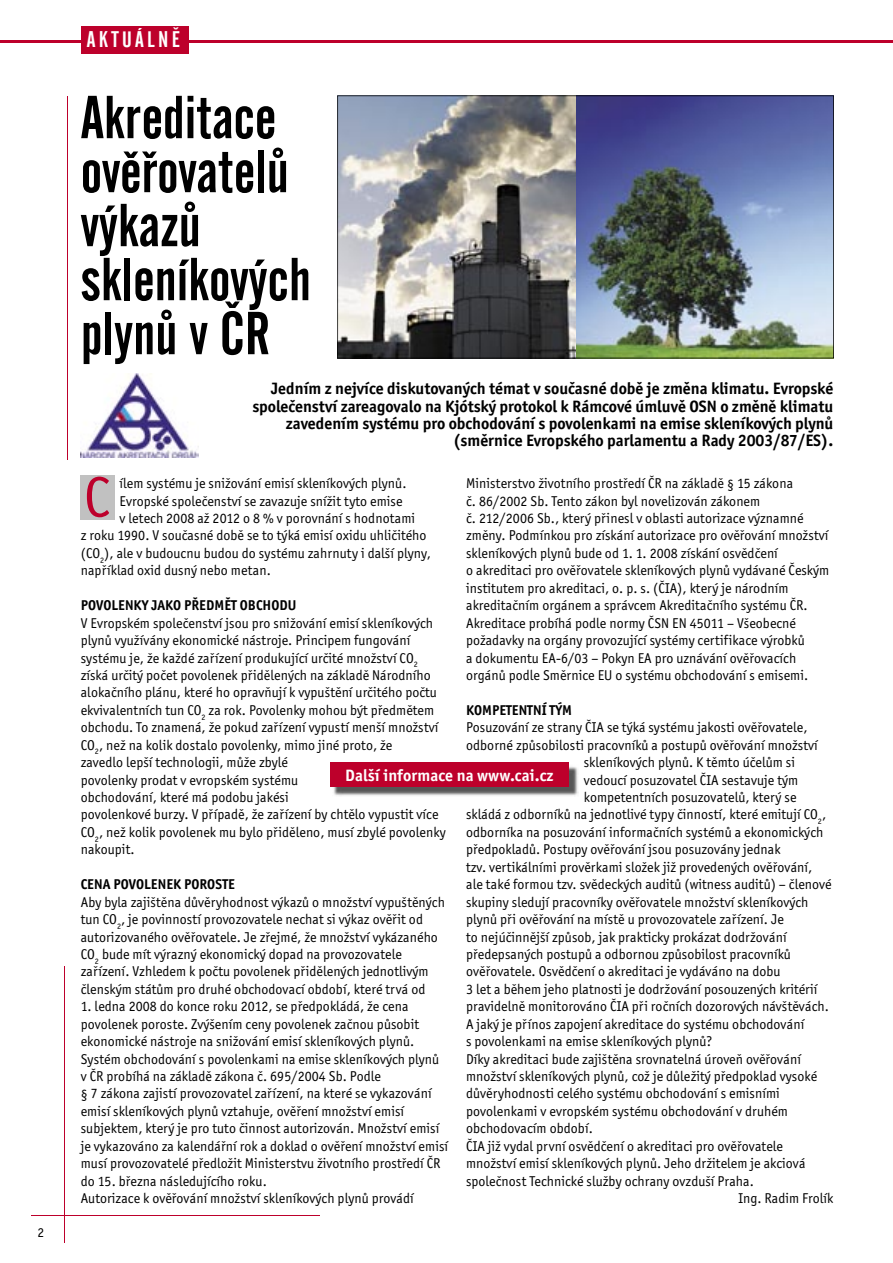
<style>
.page{position:relative;width:893px;height:1263px;background:#fff}
.page>*{position:absolute;margin:0;border:0;box-sizing:border-box;transform-origin:0 0}
.t1{font:60px/54px "Alternate Gothic No 2 BT";color:#000}
.t2{font:57px "Officina San Itc TCE";color:#bd002b}
.t3{font:22.5px "Alternate Gothic No 2 BT";letter-spacing:.15em;color:#fff}
.t4{font:700 16.5px/17.2px "Officina San Itc TCE";color:#000;text-align:right}
.t5{font:700 16.5px "Officina San Itc TCE";letter-spacing:.005em;color:#fff}
.t6{font:14.25px/17.4px "Officina San Itc TCE";letter-spacing:.005em;color:#000}
.t7{font:700 14.25px "Officina San Itc TCE";letter-spacing:.005em;color:#000}
.t8{font:13.5px "Officina San Itc TCE";color:#000}
</style>
<div class="page">
<hr style="left:0;top:40px;width:893px;height:3px;background:#bd002b">
<div style="left:81px;top:26px;width:107px;height:28px;background:#bd002b"></div>
<div style="left:81px;top:475px;width:34px;height:45px;background:#c1c1c1"></div>
<img style="left:333px;top:766px;width:246px;height:30px">
<div style="left:330px;top:762px;width:239px;height:24px;background:#bd002b"></div>
<img style="left:81px;top:374px;width:118px;height:83px">
<img style="left:337px;top:95px;width:497px;height:263px">
<hr style="left:67px;top:96px;width:1px;height:363px;background:#bd002b">
<hr style="left:64px;top:966px;width:1px;height:276px;background:#bd002b">
<hr style="left:32px;top:1215px;width:288px;height:1px;background:#bd002b">
<p class="t8" style="left:37px;top:1224px;width:8px">2</p>
<h3 class="t3" style="left:87px;top:27px;width:95px">AKTUÁLNĚ</h3>
<h1 class="t1" style="left:81px;top:91px;width:232px">Akreditace ověřovatelů výkazů skleníkových plynů v ČR</h1>
<p class="t4" style="left:252px;top:380px;width:582px">Jedním z nejvíce diskutovaných témat v současné době je změna klimatu. Evropské společenství zareagovalo na Kjótský protokol k Rámcové úmluvě OSN o změně klimatu zavedením systému pro obchodování s povolenkami na emise skleníkových plynů (směrnice Evropského parlamentu a Rady 2003/87/ES).</p>
<p class="t6" style="left:466px;top:475px;width:365px">Ministerstvo životního prostředí ČR na základě § 15 zákona<br>č. 86/2002 Sb. Tento zákon byl novelizován zákonem<br>č. 212/2006 Sb., který přinesl v oblasti autorizace významné změny. Podmínkou pro získání autorizace pro ověřování množství skleníkových plynů bude od 1. 1. 2008 získání osvědčení<br>o akreditaci pro ověřovatele skleníkových plynů vydávané Českým institutem pro akreditaci, o. p. s. (ČIA), který je národním akreditačním orgánem a správcem Akreditačního systému ČR.<br>Akreditace probíhá podle normy ČSN EN 45011 – Všeobecné požadavky na orgány provozující systémy certifikace výrobků<br>a dokumentu EA-6/03 – Pokyn EA pro uznávání ověřovacích orgánů podle Směrnice EU o systému obchodování s emisemi.</p>
<p class="t7" style="left:466px;top:701px;width:107px">KOMPETENTNÍ TÝM</p>
<p class="t6" style="left:466px;top:719px;width:343px">Posuzování ze strany ČIA se týká systému jakosti ověřovatele,</p>
<p class="t6" style="left:466px;top:736px;width:353px">odborné způsobilosti pracovníků a postupů ověřování množství</p>
<p class="t6" style="left:584px;top:754px;width:213px">skleníkových plynů. K těmto účelům si</p>
<p class="t6" style="left:584px;top:771px;width:216px">vedoucí posuzovatel ČIA sestavuje tým</p>
<p class="t6" style="left:584px;top:789px;width:214px">kompetentních posuzovatelů, který se</p>
<p class="t6" style="left:466px;top:806px;width:362px">skládá z odborníků na jednotlivé typy činností, které emitují CO<sub>2</sub>,</p>
<p class="t6" style="left:466px;top:823px;width:359px">odborníka na posuzování informačních systémů a ekonomických</p>
<p class="t6" style="left:466px;top:841px;width:316px">předpokladů. Postupy ověřování jsou posuzovány jednak</p>
<p class="t6" style="left:466px;top:858px;width:348px">tzv. vertikálními prověrkami složek již provedených ověřování,</p>
<p class="t6" style="left:466px;top:876px;width:367px">ale také formou tzv. svědeckých auditů (witness auditů) – členové</p>
<p class="t6" style="left:466px;top:893px;width:344px">skupiny sledují pracovníky ověřovatele množství skleníkových</p>
<p class="t6" style="left:466px;top:911px;width:319px">plynů při ověřování na místě u provozovatele zařízení. Je</p>
<p class="t6" style="left:466px;top:928px;width:322px">to nejúčinnější způsob, jak prakticky prokázat dodržování</p>
<p class="t6" style="left:466px;top:945px;width:326px">předepsaných postupů a odbornou způsobilost pracovníků</p>
<p class="t6" style="left:466px;top:963px;width:316px">ověřovatele. Osvědčení o akreditaci je vydáváno na dobu</p>
<p class="t6" style="left:466px;top:980px;width:353px">3 let a během jeho platnosti je dodržování posouzených kritérií</p>
<p class="t6" style="left:466px;top:998px;width:364px">pravidelně monitorováno ČIA při ročních dozorových návštěvách.</p>
<p class="t6" style="left:466px;top:1015px;width:340px">A jaký je přínos zapojení akreditace do systému obchodování</p>
<p class="t6" style="left:466px;top:1033px;width:248px">s povolenkami na emise skleníkových plynů?</p>
<p class="t6" style="left:466px;top:1050px;width:336px">Díky akreditaci bude zajištěna srovnatelná úroveň ověřování</p>
<p class="t6" style="left:466px;top:1067px;width:353px">množství skleníkových plynů, což je důležitý předpoklad vysoké</p>
<p class="t6" style="left:466px;top:1085px;width:315px">důvěryhodnosti celého systému obchodování s emisními</p>
<p class="t6" style="left:466px;top:1102px;width:323px">povolenkami v evropském systému obchodování v druhém</p>
<p class="t6" style="left:466px;top:1120px;width:128px">obchodovacím období.</p>
<p class="t6" style="left:466px;top:1137px;width:318px">ČIA již vydal první osvědčení o akreditaci pro ověřovatele</p>
<p class="t6" style="left:466px;top:1155px;width:341px">množství emisí skleníkových plynů. Jeho držitelem je akciová</p>
<p class="t6" style="left:466px;top:1172px;width:289px">společnost Technické služby ochrany ovzduší Praha.</p>
<p class="t6" style="left:738px;top:1189px;width:97px">Ing. Radim Frolík</p>
<h2 class="t2" style="left:84px;top:464px;width:28px">C</h2>
<p class="t6" style="left:120px;top:475px;width:288px">ílem systému je snižování emisí skleníkových plynů.</p>
<p class="t6" style="left:120px;top:492px;width:284px">Evropské společenství se zavazuje snížit tyto emise</p>
<p class="t6" style="left:120px;top:510px;width:297px">v letech 2008 až 2012 o 8 % v porovnání s hodnotami</p>
<p class="t6" style="left:81px;top:527px;width:347px">z roku 1990. V současné době se to týká emisí oxidu uhličitého</p>
<p class="t6" style="left:81px;top:544px;width:352px">(CO<sub>2</sub>), ale v budoucnu budou do systému zahrnuty i další plyny,</p>
<p class="t6" style="left:81px;top:562px;width:192px">například oxid dusný nebo metan.</p>
<p class="t7" style="left:81px;top:596px;width:217px">POVOLENKY JAKO PŘEDMĚT OBCHODU</p>
<p class="t6" style="left:81px;top:614px;width:366px">V Evropském společenství jsou pro snižování emisí skleníkových plynů využívány ekonomické nástroje. Principem fungování systému je, že každé zařízení produkující určité množství CO<sub>2 </sub>získá určitý počet povolenek přidělených na základě Národního alokačního plánu, které ho opravňují k vypuštění určitého počtu ekvivalentních tun CO<sub>2</sub> za rok. Povolenky mohou být předmětem obchodu. To znamená, že pokud zařízení vypustí menší množství CO<sub>2</sub>, než na kolik dostalo povolenky, mimo jiné proto, že<br>zavedlo lepší technologii, může zbylé<br>povolenky prodat v evropském systému<br>obchodování, které má podobu jakési<br>povolenkové burzy. V případě, že zařízení by chtělo vypustit více CO<sub>2</sub>, než kolik povolenek mu bylo přiděleno, musí zbylé povolenky nakoupit.</p>
<p class="t7" style="left:81px;top:875px;width:156px">CENA POVOLENEK POROSTE</p>
<p class="t6" style="left:81px;top:893px;width:366px">Aby byla zajištěna důvěryhodnost výkazů o množství vypuštěných tun CO<sub>2</sub>, je povinností provozovatele nechat si výkaz ověřit od autorizovaného ověřovatele. Je zřejmé, že množství vykázaného CO<sub>2</sub> bude mít výrazný ekonomický dopad na provozovatele zařízení. Vzhledem k počtu povolenek přidělených jednotlivým členským státům pro druhé obchodovací období, které trvá od</p>
<p class="t6" style="left:81px;top:998px;width:369px">1. ledna 2008 do konce roku 2012, se předpokládá, že cena povolenek poroste. Zvýšením ceny povolenek začnou působit ekonomické nástroje na snižování emisí skleníkových plynů.<br>Systém obchodování s povolenkami na emise skleníkových plynů v ČR probíhá na základě zákona č. 695/2004 Sb. Podle<br>§ 7 zákona zajistí provozovatel zařízení, na které se vykazování emisí skleníkových plynů vztahuje, ověření množství emisí subjektem, který je pro tuto činnost autorizován. Množství emisí je vykazováno za kalendářní rok a doklad o ověření množství emisí musí provozovatelé předložit Ministerstvu životního prostředí ČR do 15. března následujícího roku.<br>Autorizace k ověřování množství skleníkových plynů provádí</p>
<p class="t5" style="left:345px;top:765px;width:210px">Další informace na www.cai.cz</p>
</div>
